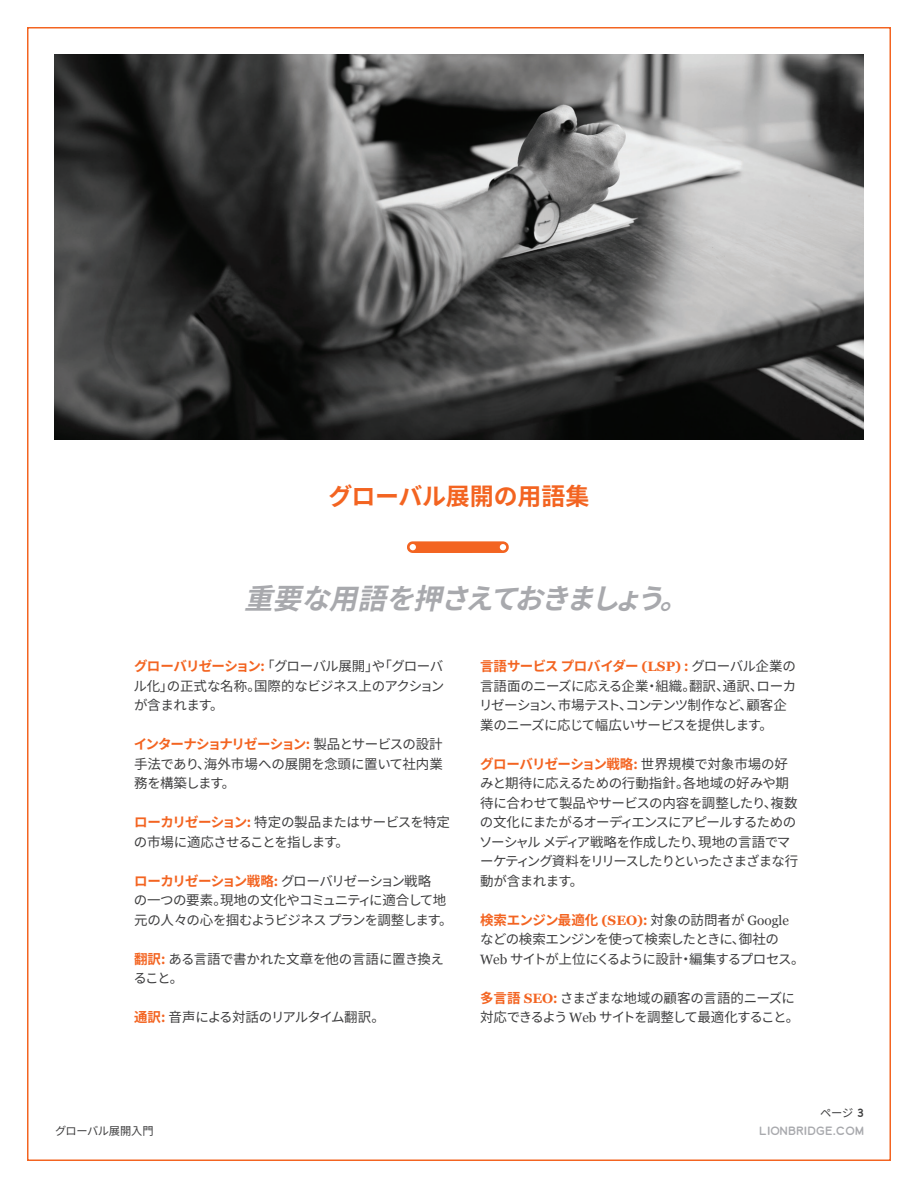
<style>
.page{position:relative;width:918px;height:1188px;background:#fff}
.page>*{position:absolute;margin:0;border:0;box-sizing:border-box;transform-origin:0 0}
.Lion_Main_Title{font:italic 700 28.5px "Noto Sans CJ Kjp";color:#a8a9ad}
.Lion_Main_Title-2{font:700 24px "Noto Sans CJ Kjp";letter-spacing:-.005em;color:#f36421}
.t1{font:13.5px/19.5px "Noto Sans CJ Kjp";letter-spacing:-.045em;color:#3e3e3f}
.t2{font:13.5px/19.5px "Noto Sans CJ Kjp";letter-spacing:-.07em;color:#3e3e3f}
.t3{font:11.25px "Lionbridge Sans";color:#a8a9ad}
.t4{font:11.25px "Noto Sans CJ Kjp";letter-spacing:-.015em;color:#3e3e3f}
.s1{font-weight:700;color:#f36421}
.s2{font-family:"Georgia";font-weight:700;color:#f36421}
.s3{font-family:"Georgia"}
.s4{font-family:"Lionbridge Sans"}
</style>
<div class="page">
<img style="left:54px;top:54px;width:810px;height:386px">
<svg style="left:407px;top:541px;width:102px;height:12px"></svg>
<p class="Lion_Main_Title-2" style="left:328px;top:483px;width:263px">グローバル展開の用語集</p>
<p class="Lion_Main_Title" style="left:244px;top:582px;width:463px">重要な用語を押さえておきましょう。</p>
<p class="t1" style="left:133px;top:657px;width:312px;text-align:justify"><span class="s1">グローバリゼーション:</span> 「グローバル展開」や「グローバル化」の正式な名称。国際的なビジネス上のアクションが含まれます。</p>
<p class="t1" style="left:134px;top:735px;width:311px;text-align:justify"><span class="s1">インターナショナリゼーション:</span> 製品とサービスの設計手法であり、海外市場への展開を念頭に置いて社内業務を構築します。</p>
<p class="t1" style="left:134px;top:813px;width:318px"><span class="s1">ローカリゼーション:</span> 特定の製品またはサービスを特定の市場に適応させることを指します。</p>
<p class="t1" style="left:134px;top:871px;width:320px"><span class="s1">ローカリゼーション戦略:</span> グローバリゼーション戦略<br>の一つの要素。現地の文化やコミュニティに適合して地元の人々の心を掴むようビジネス プランを調整します。</p>
<p class="t1" style="left:133px;top:949px;width:312px"><span class="s1">翻訳:</span> ある言語で書かれた文章を他の言語に置き換えること。</p>
<p class="t1" style="left:134px;top:1008px;width:252px"><span class="s1">通訳:</span> 音声による対話のリアルタイム翻訳。</p>
<p class="t1" style="left:479px;top:657px;width:319px"><span class="s1">言語サービス プロバイダー</span> <span class="s2">(LSP)</span> <span class="s1">:</span> グローバル企業の言語面のニーズに応える企業・組織。翻訳、通訳、ローカリゼーション、市場テスト、コンテンツ制作など、顧客企業のニーズに応じて幅広いサービスを提供します。</p>
<p class="t1" style="left:479px;top:754px;width:321px"><span class="s1">グローバリゼーション戦略:</span> 世界規模で対象市場の好みと期待に応えるための行動指針。各地域の好みや期待に合わせて製品やサービスの内容を調整したり、複数の文化にまたがるオーディエンスにアピールするためのソーシャル メディア戦略を作成したり、現地の言語でマーケティング資料をリリースしたりといったさまざまな行動が含まれます。</p>
<p class="t2" style="left:480px;top:910px;width:326px"><span class="s1">検索エンジン最適化</span> <span class="s2">(SEO)</span><span class="s1">:</span> 対象の訪問者が <span class="s3">Google</span>などの検索エンジンを使って検索したときに、御社の<br><span class="s3">Web</span> サイトが上位にくるように設計・編集するプロセス。</p>
<p class="t1" style="left:480px;top:988px;width:321px"><span class="s1">多言語</span> <span class="s2">SEO</span><span class="s1">:</span> さまざまな地域の顧客の言語的ニーズに対応できるよう <span class="s3">Web</span> サイトを調整して最適化すること。</p>
<p class="t4" style="left:55px;top:1124px;width:100px">グローバル展開入門</p>
<p class="t4" style="left:820px;top:1107px;width:45px">ページ <span class="s4">3</span></p>
<p class="t3" style="left:759px;top:1123px;width:106px">LIONBRIDGE.COM</p>
</div>
